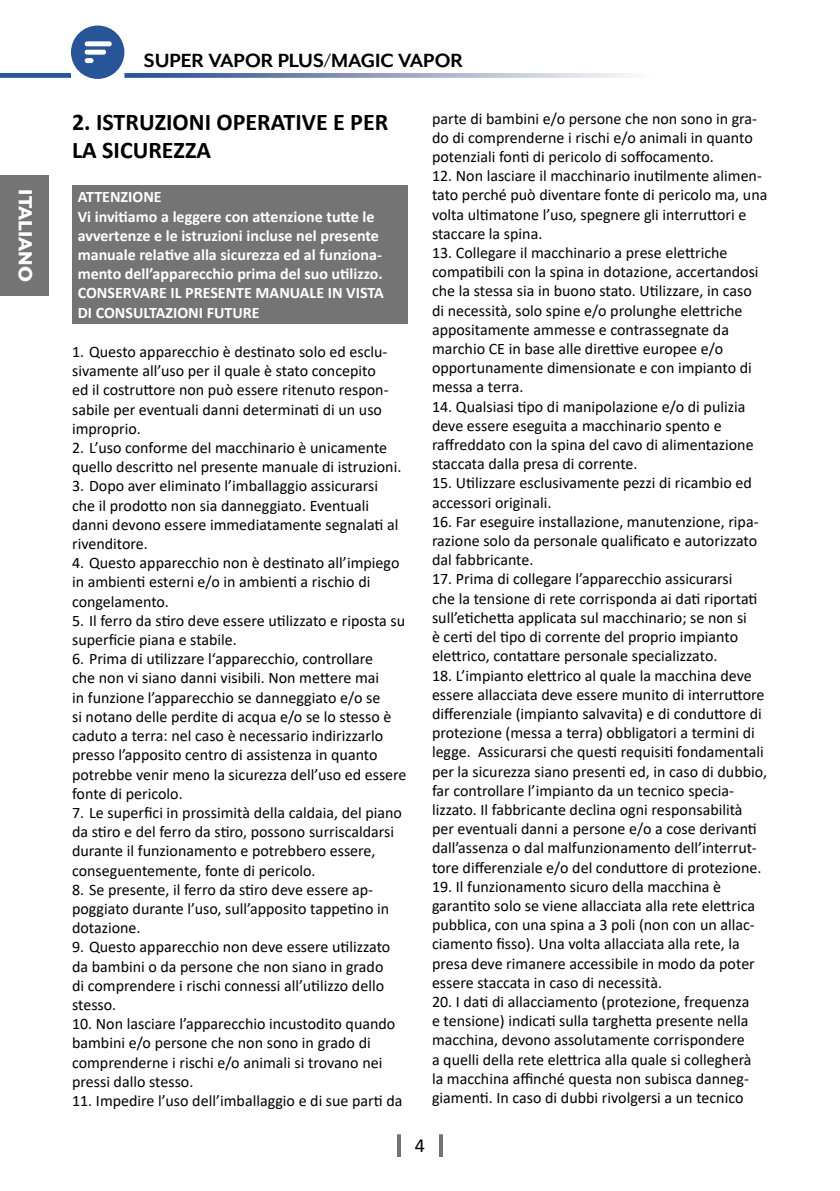
<style>
.page{position:relative;width:840px;height:1191px;background:#fff}
.page>*{position:absolute;margin:0;border:0;box-sizing:border-box;transform-origin:0 0}
.t1{font:700 24px/28.8px "Calibri";color:#000}
.t2{font:700 22px "Mr Eaves XL Mod OT";color:#000}
.t3{font:800 22px "Mr Eaves XL Mod OT";color:#fff}
.t4{font:20px "Calibri";color:#000}
.t5{font:16px/19.2px "Calibri";color:#000}
.t6{font:700 16px/19.2px "Calibri";color:#fff}
</style>
<div class="page">
<svg style="left:71px;top:26px;width:53px;height:53px"></svg>
<svg style="left:124px;top:73px;width:504px;height:5px;background:#92a2c1"></svg>
<div style="left:0;top:73px;width:71px;height:5px;background:#285597"></div>
<hr style="left:397px;top:1134px;width:4px;height:23px;background:#757474">
<hr style="left:439px;top:1134px;width:4px;height:23px;background:#757474">
<div style="left:0;top:175px;width:48px;height:121px;background:#757474"></div>
<div style="left:72px;top:185px;width:335px;height:138px;background:#757474"></div>
<h2 class="t3" style="left:36px;top:189px;width:94px;rotate:90deg">ITALIANO</h2>
<h2 class="t2" style="left:144px;top:49px;width:320px">SUPER VAPOR PLUS/MAGIC VAPOR</h2>
<h1 class="t1" style="left:72px;top:107px;width:317px">2. ISTRUZIONI OPERATIVE E PER<br>LA SICUREZZA</h1>
<p class="t6" style="left:78px;top:187px;width:307px">ATTENZIONE<br>Vi invitiamo a leggere con attenzione tutte le avvertenze e le istruzioni incluse nel presente manuale relative alla sicurezza ed al funziona&shy;mento dell’apparecchio prima del suo utilizzo.<br>CONSERVARE IL PRESENTE MANUALE IN VISTA DI CONSULTAZIONI FUTURE</p>
<p class="t5" style="left:72px;top:341px;width:318px">1. Questo apparecchio è destinato solo ed esclu&shy;sivamente all’uso per il quale è stato concepito ed il costruttore non può essere ritenuto respon&shy;sabile per eventuali danni determinati di un uso improprio.</p>
<p class="t5" style="left:72px;top:437px;width:330px">2. L’uso conforme del macchinario è unicamente quello descritto nel presente manuale di istruzioni.</p>
<p class="t5" style="left:72px;top:476px;width:328px">3. Dopo aver eliminato l’imballaggio assicurarsi che il prodotto non sia danneggiato. Eventuali danni devono essere immediatamente segnalati al rivenditore.</p>
<p class="t5" style="left:72px;top:553px;width:329px">4. Questo apparecchio non è destinato all’impiego in ambienti esterni e/o in ambienti a rischio di congelamento.</p>
<p class="t5" style="left:72px;top:610px;width:334px">5. Il ferro da stiro deve essere utilizzato e riposta su superficie piana e stabile.</p>
<p class="t5" style="left:72px;top:649px;width:336px">6. Prima di utilizzare l‘apparecchio, controllare<br>che non vi siano danni visibili. Non mettere mai<br>in funzione l’apparecchio se danneggiato e/o se<br>si notano delle perdite di acqua e/o se lo stesso è caduto a terra: nel caso è necessario indirizzarlo presso l’apposito centro di assistenza in quanto potrebbe venir meno la sicurezza dell’uso ed essere fonte di pericolo.</p>
<p class="t5" style="left:72px;top:802px;width:331px">7. Le superfici in prossimità della caldaia, del piano da stiro e del ferro da stiro, possono surriscaldarsi durante il funzionamento e potrebbero essere, conseguentemente, fonte di pericolo.</p>
<p class="t5" style="left:72px;top:879px;width:318px">8. Se presente, il ferro da stiro deve essere ap&shy;poggiato durante l’uso, sull’apposito tappetino in dotazione.</p>
<p class="t5" style="left:72px;top:937px;width:319px">9. Questo apparecchio non deve essere utilizzato da bambini o da persone che non siano in grado di comprendere i rischi connessi all’utilizzo dello stesso.</p>
<p class="t5" style="left:72px;top:1013px;width:324px">10. Non lasciare l’apparecchio incustodito quando bambini e/o persone che non sono in grado di comprenderne i rischi e/o animali si trovano nei pressi dallo stesso.</p>
<p class="t5" style="left:72px;top:1090px;width:332px">11. Impedire l’uso dell’imballaggio e di sue parti da</p>
<p class="t5" style="left:432px;top:108px;width:326px">parte di bambini e/o persone che non sono in gra&shy;do di comprenderne i rischi e/o animali in quanto potenziali fonti di pericolo di soffocamento.</p>
<p class="t5" style="left:432px;top:166px;width:337px">12. Non lasciare il macchinario inutilmente alimen&shy;tato perché può diventare fonte di pericolo ma, una volta ultimatone l’uso, spegnere gli interruttori e staccare la spina.</p>
<p class="t5" style="left:432px;top:243px;width:328px">13. Collegare il macchinario a prese elettriche compatibili con la spina in dotazione, accertandosi che la stessa sia in buono stato. Utilizzare, in caso di necessità, solo spine e/o prolunghe elettriche appositamente ammesse e contrassegnate da marchio CE in base alle direttive europee e/o opportunamente dimensionate e con impianto di messa a terra.</p>
<p class="t5" style="left:432px;top:396px;width:323px">14. Qualsiasi tipo di manipolazione e/o di pulizia deve essere eseguita a macchinario spento e raffreddato con la spina del cavo di alimentazione staccata dalla presa di corrente.</p>
<p class="t5" style="left:432px;top:473px;width:321px">15. Utilizzare esclusivamente pezzi di ricambio ed accessori originali.</p>
<p class="t5" style="left:432px;top:511px;width:328px;text-align:justify">16. Far eseguire installazione, manutenzione, ripa&shy;razione solo da personale qualificato e autorizzato dal fabbricante.</p>
<p class="t5" style="left:432px;top:569px;width:327px">17. Prima di collegare l’apparecchio assicurarsi che la tensione di rete corrisponda ai dati riportati sull’etichetta applicata sul macchinario; se non si è certi del tipo di corrente del proprio impianto elettrico, contattare personale specializzato.</p>
<p class="t5" style="left:432px;top:665px;width:336px">18. L’impianto elettrico al quale la macchina deve essere allacciata deve essere munito di interruttore differenziale (impianto salvavita) e di conduttore di protezione (messa a terra) obbligatori a termini di legge. Assicurarsi che questi requisiti fondamentali per la sicurezza siano presenti ed, in caso di dubbio, far controllare l’impianto da un tecnico specia&shy;lizzato. Il fabbricante declina ogni responsabilità per eventuali danni a persone e/o a cose derivanti dall’assenza o dal malfunzionamento dell’interrut&shy;tore differenziale e/o del conduttore di protezione.</p>
<p class="t5" style="left:432px;top:876px;width:324px">19. Il funzionamento sicuro della macchina è garantito solo se viene allacciata alla rete elettrica pubblica, con una spina a 3 poli (non con un allac&shy;ciamento fisso). Una volta allacciata alla rete, la presa deve rimanere accessibile in modo da poter essere staccata in caso di necessità.</p>
<p class="t5" style="left:432px;top:991px;width:321px">20. I dati di allacciamento (protezione, frequenza e tensione) indicati sulla targhetta presente nella macchina, devono assolutamente corrispondere a quelli della rete elettrica alla quale si collegherà la macchina affinché questa non subisca danneg&shy;giamenti. In caso di dubbi rivolgersi a un tecnico</p>
<p class="t4" style="left:414px;top:1131px;width:12px">4</p>
</div>
